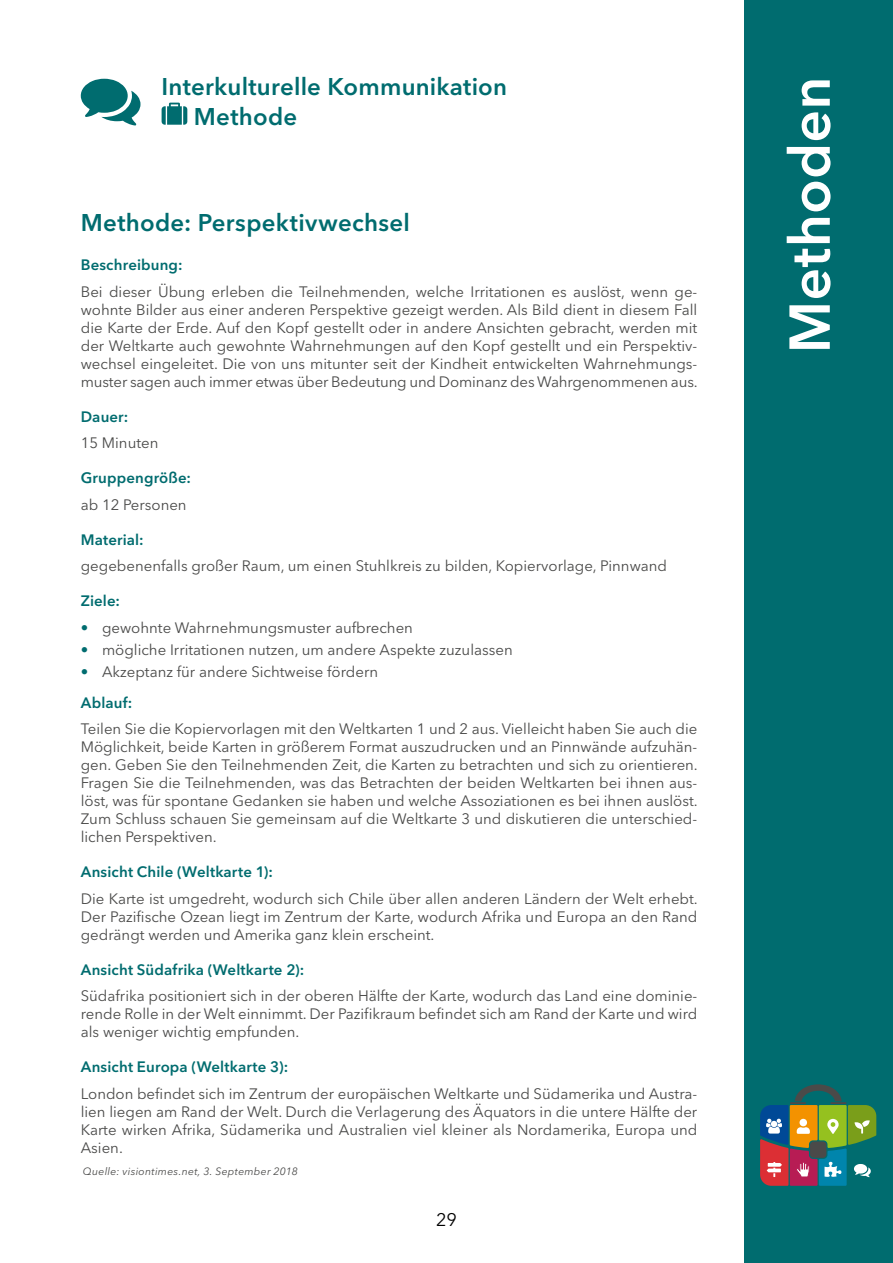
<style>
.page{position:relative;width:893px;height:1263px;background:#fff}
.page>*{position:absolute;margin:0;border:0;box-sizing:border-box;transform-origin:0 0}
.t1{font:600 57px "Avenir Next LT Pro";letter-spacing:.005em;color:#fff}
.ZH_1_Petrol_H4__Meth{font:600 24px/30px "Avenir Next LT Pro";letter-spacing:.01em;color:#006c6f}
.t2{font:18px "Avenir Next LT Pro";color:#000}
.Fliesstext{font:15px/18px "Avenir Next LT Pro";color:#4a4a49;text-align:justify}
.t3{font:600 15px "Avenir Next LT Pro";letter-spacing:.01em;color:#006c6f}
.t4{font:italic 10.5px "Avenir Next LT Pro";letter-spacing:.025em;color:#4a4a49}
.s1{font-weight:600;color:#006c6f}
</style>
<div class="page">
<div style="left:744px;top:0;width:149px;height:1263px;background:#006c6f"></div>
<svg style="left:760px;top:1084px;width:116px;height:102px"></svg>
<svg style="left:81px;top:79px;width:59px;height:47px"></svg>
<svg style="left:162px;top:103px;width:25px;height:22px"></svg>
<h2 class="ZH_1_Petrol_H4__Meth" style="left:194px;top:71px;width:315px;text-indent:-32px">Interkulturelle Kommunikation<br>Methode</h2>
<h1 class="t1" style="left:775px;top:353px;width:278px;rotate:-90deg">Methoden</h1>
<h4 class="ZH_1_Petrol_H4__Meth" style="left:81px;top:207px;width:330px">Methode: Perspektivwechsel</h4>
<h5 class="t3" style="left:81px;top:256px;width:103px">Beschreibung:</h5>
<p class="Fliesstext" style="left:81px;top:282px;width:618px">Bei dieser Übung erleben die Teilnehmenden, welche Irritationen es auslöst, wenn ge&shy;wohnte Bilder aus einer anderen Perspektive gezeigt werden. Als Bild dient in diesem Fall die Karte der Erde. Auf den Kopf gestellt oder in andere Ansichten gebracht, werden mit der Weltkarte auch gewohnte Wahrnehmungen auf den Kopf gestellt und ein Perspektiv&shy;wechsel eingeleitet. Die von uns mitunter seit der Kindheit entwickelten Wahrnehmungs&shy;muster sagen auch immer etwas über Bedeutung und Dominanz des Wahrgenommenen aus.</p>
<h5 class="t3" style="left:81px;top:407px;width:49px">Dauer:</h5>
<p class="Fliesstext" style="left:81px;top:434px;width:79px">15 Minuten</p>
<h5 class="t3" style="left:81px;top:469px;width:112px">Gruppengröße:</h5>
<p class="Fliesstext" style="left:81px;top:495px;width:107px">ab 12 Personen</p>
<h5 class="t3" style="left:81px;top:530px;width:64px">Material:</h5>
<p class="Fliesstext" style="left:81px;top:557px;width:588px">gegebenenfalls großer Raum, um einen Stuhlkreis zu bilden, Kopiervorlage, Pinnwand</p>
<h5 class="t3" style="left:81px;top:592px;width:41px">Ziele:</h5>
<p class="Fliesstext" style="left:81px;top:618px;width:334px"><span class="s1">•</span> gewohnte Wahrnehmungsmuster aufbrechen</p>
<p class="Fliesstext" style="left:81px;top:641px;width:433px"><span class="s1">•</span> mögliche Irritationen nutzen, um andere Aspekte zuzulassen</p>
<p class="Fliesstext" style="left:81px;top:663px;width:299px"><span class="s1">•</span> Akzeptanz für andere Sichtweise fördern</p>
<h5 class="t3" style="left:81px;top:693px;width:53px">Ablauf:</h5>
<p class="Fliesstext" style="left:81px;top:720px;width:619px">Teilen Sie die Kopiervorlagen mit den Weltkarten 1 und 2 aus. Vielleicht haben Sie auch die Möglichkeit, beide Karten in größerem Format auszudrucken und an Pinnwände aufzuhän&shy;gen. Geben Sie den Teilnehmenden Zeit, die Karten zu betrachten und sich zu orientieren.<br>Fragen Sie die Teilnehmenden, was das Betrachten der beiden Weltkarten bei ihnen aus&shy;löst, was für spontane Gedanken sie haben und welche Assoziationen es bei ihnen auslöst.<br>Zum Schluss schauen Sie gemeinsam auf die Weltkarte 3 und diskutieren die unterschied&shy;lichen Perspektiven.</p>
<h5 class="t3" style="left:81px;top:863px;width:194px">Ansicht Chile (Weltkarte 1):</h5>
<p class="Fliesstext" style="left:81px;top:890px;width:618px">Die Karte ist umgedreht, wodurch sich Chile über allen anderen Ländern der Welt erhebt.<br>Der Pazifische Ozean liegt im Zentrum der Karte, wodurch Afrika und Europa an den Rand gedrängt werden und Amerika ganz klein erscheint.</p>
<h5 class="t3" style="left:81px;top:960px;width:225px">Ansicht Südafrika (Weltkarte 2):</h5>
<p class="Fliesstext" style="left:81px;top:987px;width:618px">Südafrika positioniert sich in der oberen Hälfte der Karte, wodurch das Land eine dominie&shy;rende Rolle in der Welt einnimmt. Der Pazifikraum befindet sich am Rand der Karte und wird als weniger wichtig empfunden.</p>
<h5 class="t3" style="left:81px;top:1058px;width:209px">Ansicht Europa (Weltkarte 3):</h5>
<p class="Fliesstext" style="left:81px;top:1085px;width:618px">London befindet sich im Zentrum der europäischen Weltkarte und Südamerika und Austra&shy;lien liegen am Rand der Welt. Durch die Verlagerung des Äquators in die untere Hälfte der Karte wirken Afrika, Südamerika und Australien viel kleiner als Nordamerika, Europa und Asien.</p>
<p class="t4" style="left:83px;top:1165px;width:216px">Quelle: visiontimes.net, 3. September 2018</p>
<p class="t2" style="left:436px;top:1208px;width:22px">29</p>
</div>
